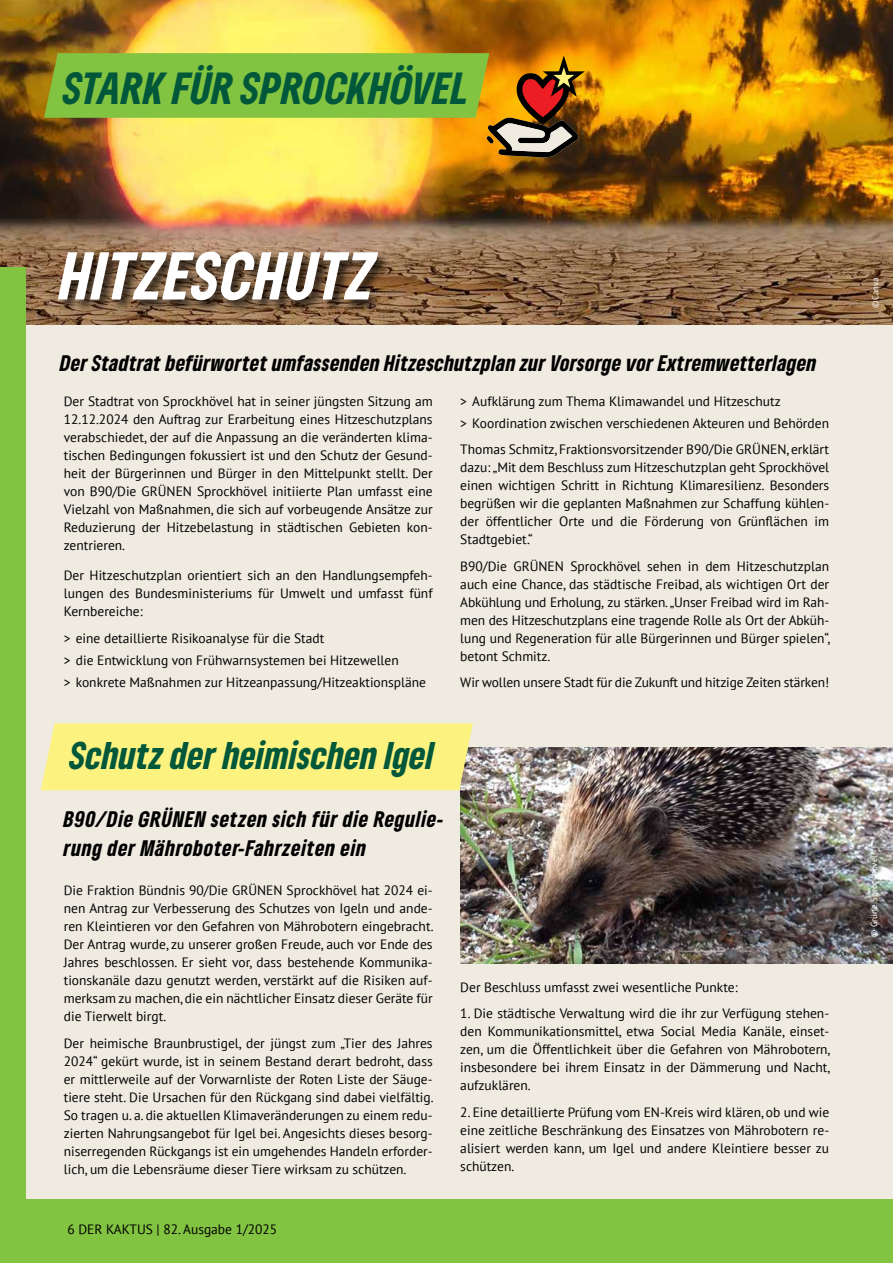
<style>
.page{position:relative;width:893px;height:1263px;background:#efebe1}
.page>*{position:absolute;margin:0;border:0;box-sizing:border-box;transform-origin:0 0}
.t1{font:italic 900 condensed 63px "Gruene Type";letter-spacing:.02em;color:#fff}
.t2{font:italic 900 condensed 42px "Gruene Type";letter-spacing:.01em;color:#00573a}
.t3{font:italic 900 condensed 36px "Gruene Type";letter-spacing:.01em;color:#00573a}
.t4{font:italic 900 condensed 21px "Gruene Type";letter-spacing:.02em;color:#000}
.t5{font:italic 900 condensed 21px/28.5px "Gruene Type";letter-spacing:.04em;color:#000}
.t6{font:13.5px/18px "PT Sans";color:#000;text-align:justify}
.t7{font:9px "PT Sans";color:#fff}
</style>
<div class="page">
<img style="left:461px;top:748px;width:432px;height:216px">
<div style="left:41px;top:723px;width:432px;height:67px;background:#fcf27f"></div>
<img style="left:0;top:0;width:893px;height:325px">
<div style="left:0;top:268px;width:26px;height:995px;background:#82c341"></div>
<div style="left:0;top:1199px;width:893px;height:64px;background:#82c341"></div>
<div style="left:56px;top:249px;width:335px;height:65px;background:#000;opacity:.75"></div>
<svg style="left:44px;top:53px;width:546px;height:105px"></svg>
<h2 class="t2" style="left:64px;top:60px;width:407px">STARK FÜR SPROCKHÖVEL</h2>
<h1 class="t1" style="left:60px;top:234px;width:316px">HITZESCHUTZ</h1>
<h3 class="t4" style="left:60px;top:350px;width:758px">Der Stadtrat befürwortet umfassenden Hitzeschutzplan zur Vorsorge vor Extremwetterlagen</h3>
<p class="t6" style="left:64px;top:392px;width:370px">Der Stadtrat von Sprockhövel hat in seiner jüngsten Sitzung am 12.12.2024 den Auftrag zur Erarbeitung eines Hitzeschutzplans verabschiedet, der auf die Anpassung an die veränderten klima&shy;tischen Bedingungen fokussiert ist und den Schutz der Gesund&shy;heit der Bürgerinnen und Bürger in den Mittelpunkt stellt. Der von B90/Die GRÜNEN Sprockhövel initiierte Plan umfasst eine Vielzahl von Maßnahmen, die sich auf vorbeugende Ansätze zur Reduzierung der Hitzebelastung in städtischen Gebieten kon&shy;zentrieren.</p>
<p class="t6" style="left:64px;top:566px;width:370px">Der Hitzeschutzplan orientiert sich an den Handlungsempfeh&shy;lungen des Bundesministeriums für Umwelt und umfasst fünf Kernbereiche:</p>
<p class="t6" style="left:64px;top:627px;width:364px;line-height:22.2px;text-align:left">&gt; eine detaillierte Risikoanalyse für die Stadt<br>&gt; die Entwicklung von Frühwarnsystemen bei Hitzewellen<br>&gt; konkrete Maßnahmen zur Hitzeanpassung/Hitzeaktionspläne</p>
<p class="t6" style="left:460px;top:389px;width:370px;line-height:22.2px">&gt; Aufklärung zum Thema Klimawandel und Hitzeschutz<br>&gt; Koordination zwischen verschiedenen Akteuren und Behörden</p>
<p class="t6" style="left:460px;top:440px;width:370px">Thomas Schmitz, Fraktionsvorsitzender B90/Die GRÜNEN, erklärt dazu: „Mit dem Beschluss zum Hitzeschutzplan geht Sprockhövel einen wichtigen Schritt in Richtung Klimaresilienz. Besonders begrüßen wir die geplanten Maßnahmen zur Schaffung kühlen&shy;der öffentlicher Orte und die Förderung von Grünflächen im Stadtgebiet.“</p>
<p class="t6" style="left:460px;top:557px;width:371px">B90/Die GRÜNEN Sprockhövel sehen in dem Hitzeschutzplan auch eine Chance, das städtische Freibad, als wichtigen Ort der Abkühlung und Erholung, zu stärken. „Unser Freibad wird im Rah&shy;men des Hitzeschutzplans eine tragende Rolle als Ort der Abküh&shy;lung und Regeneration für alle Bürgerinnen und Bürger spielen“, betont Schmitz.</p>
<p class="t6" style="left:460px;top:673px;width:370px">Wir wollen unsere Stadt für die Zukunft und hitzige Zeiten stärken!</p>
<h3 class="t3" style="left:70px;top:731px;width:366px">Schutz der heimischen Igel</h3>
<h3 class="t5" style="left:64px;top:804px;width:382px">B90/Die GRÜNEN setzen sich für die Regulie&shy;rung der Mähroboter-Fahrzeiten ein</h3>
<p class="t6" style="left:64px;top:881px;width:371px">Die Fraktion Bündnis 90/Die GRÜNEN Sprockhövel hat 2024 ei&shy;nen Antrag zur Verbesserung des Schutzes von Igeln und ande&shy;ren Kleintieren vor den Gefahren von Mährobotern eingebracht.<br>Der Antrag wurde, zu unserer großen Freude, auch vor Ende des Jahres beschlossen. Er sieht vor, dass bestehende Kommunika&shy;tionskanäle dazu genutzt werden, verstärkt auf die Risiken auf&shy;merksam zu machen, die ein nächtlicher Einsatz dieser Geräte für die Tierwelt birgt.</p>
<p class="t6" style="left:64px;top:1034px;width:371px">Der heimische Braunbrustigel, der jüngst zum „Tier des Jahres 2024“ gekürt wurde, ist in seinem Bestand derart bedroht, dass er mittlerweile auf der Vorwarnliste der Roten Liste der Säuge&shy;tiere steht. Die Ursachen für den Rückgang sind dabei vielfältig.<br>So tragen u. a. die aktuellen Klimaveränderungen zu einem redu&shy;zierten Nahrungsangebot für Igel bei. Angesichts dieses besorg&shy;niserregenden Rückgangs ist ein umgehendes Handeln erforder&shy;lich, um die Lebensräume dieser Tiere wirksam zu schützen.</p>
<p class="t6" style="left:460px;top:978px;width:279px">Der Beschluss umfasst zwei wesentliche Punkte:</p>
<p class="t6" style="left:460px;top:1004px;width:371px">1. Die städtische Verwaltung wird die ihr zur Verfügung stehen&shy;den Kommunikationsmittel, etwa Social Media Kanäle, einset&shy;zen, um die Öffentlichkeit über die Gefahren von Mährobotern, insbesondere bei ihrem Einsatz in der Dämmerung und Nacht, aufzuklären.</p>
<p class="t6" style="left:460px;top:1103px;width:370px">2. Eine detaillierte Prüfung vom EN-Kreis wird klären, ob und wie eine zeitliche Beschränkung des Einsatzes von Mährobotern re&shy;alisiert werden kann, um Igel und andere Kleintiere besser zu schützen.</p>
<p class="t6" style="left:67px;top:1220px;width:211px">6 DER KAKTUS | 82. Ausgabe 1/2025</p>
<p class="t7" style="left:869px;top:308px;width:32px;rotate:-90deg">©Canva</p>
<p class="t7" style="left:868px;top:937px;width:83px;rotate:-90deg">© Grüne Sprockhövel</p>
</div>
